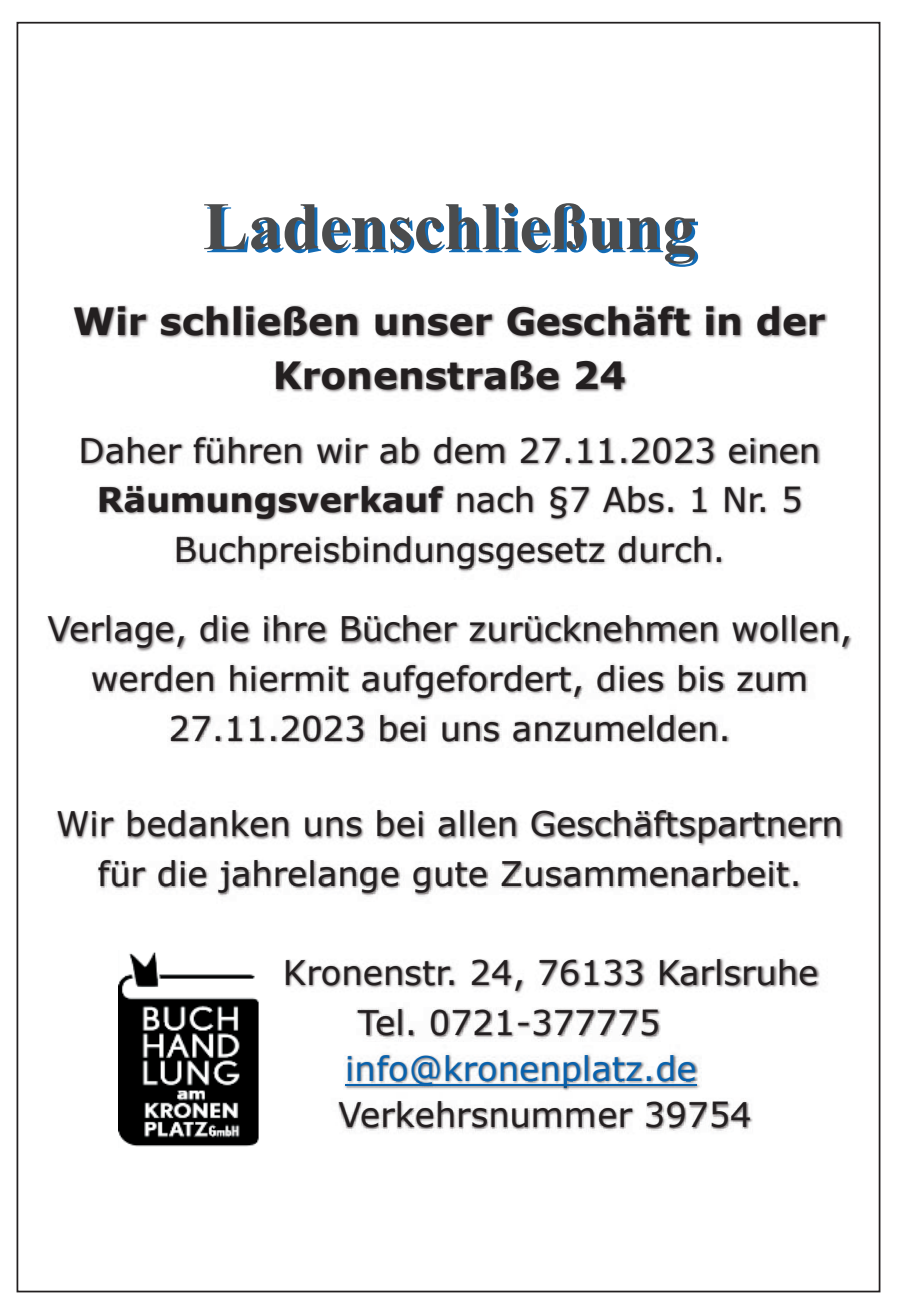
<style>
.page{position:relative;width:897px;height:1309px;background:#fff}
.page>*{position:absolute;margin:0;border:0;box-sizing:border-box;transform-origin:0 0}
.t1{font:700 67.9px "Times New Roman";color:#4b4c4d}
.t2{font:700 37.45px/54.6px "Verdana";color:#231f20;text-align:center}
.t3{font:33.95px/49.7px "Verdana";color:#231f20;text-align:center}
.t4{font:33.95px "Verdana";letter-spacing:.005em;color:#0962ad}
.s1{font-weight:700}
</style>
<div class="page">
<svg style="left:207px;top:206px;width:491px;height:61px"></svg>
<img style="left:73px;top:305px;width:754px;height:34px">
<img style="left:275px;top:360px;width:352px;height:33px">
<img style="left:81px;top:435px;width:740px;height:31px">
<img style="left:99px;top:484px;width:704px;height:38px">
<img style="left:176px;top:534px;width:548px;height:39px">
<img style="left:47px;top:615px;width:805px;height:37px">
<img style="left:91px;top:663px;width:717px;height:38px">
<img style="left:170px;top:713px;width:560px;height:31px">
<img style="left:56px;top:809px;width:788px;height:37px">
<img style="left:96px;top:859px;width:704px;height:38px">
<img style="left:285px;top:958px;width:535px;height:36px">
<img style="left:357px;top:1007px;width:303px;height:34px">
<img style="left:347px;top:1053px;width:353px;height:38px">
<img style="left:344px;top:1081px;width:355px;height:8px">
<img style="left:416px;top:1081px;width:15px;height:3px">
<svg style="left:563px;top:1081px;width:9px;height:7px"></svg>
<hr style="left:345px;top:1084px;width:351px;height:2px;background:#0962ad">
<img style="left:338px;top:1100px;width:414px;height:32px">
<img style="left:119px;top:952px;width:140px;height:195px">
<h1 class="t1" style="left:203px;top:177px;width:494px">Ladenschließung</h1>
<p class="t2" style="left:73px;top:297px;width:754px">Wir schließen unser Geschäft in der<br>Kronenstraße 24</p>
<p class="t3" style="left:79px;top:429px;width:742px">Daher führen wir ab dem 27.11.2023 einen<br><span class="s1">Räumungsverkauf</span> nach §7 Abs. 1 Nr. 5<br>Buchpreisbindungsgesetz durch.</p>
<p class="t3" style="left:47px;top:607px;width:806px">Verlage, die ihre Bücher zurücknehmen wollen, werden hiermit aufgefordert, dies bis zum<br>27.11.2023 bei uns anzumelden.</p>
<p class="t3" style="left:56px;top:802px;width:788px">Wir bedanken uns bei allen Geschäftspartnern für die jahrelange gute Zusammenarbeit.</p>
<p class="t3" style="left:358px;top:951px;width:461px;text-align:left;text-indent:-75px">Kronenstr. 24, 76133 Karlsruhe<br>Tel. 0721-377775</p>
<p class="t4" style="left:345px;top:1056px;width:353px">info@kronen latz.de</p>
<p class="t3" style="left:338px;top:1093px;width:414px">Verkehrsnummer 39754</p>
</div>
